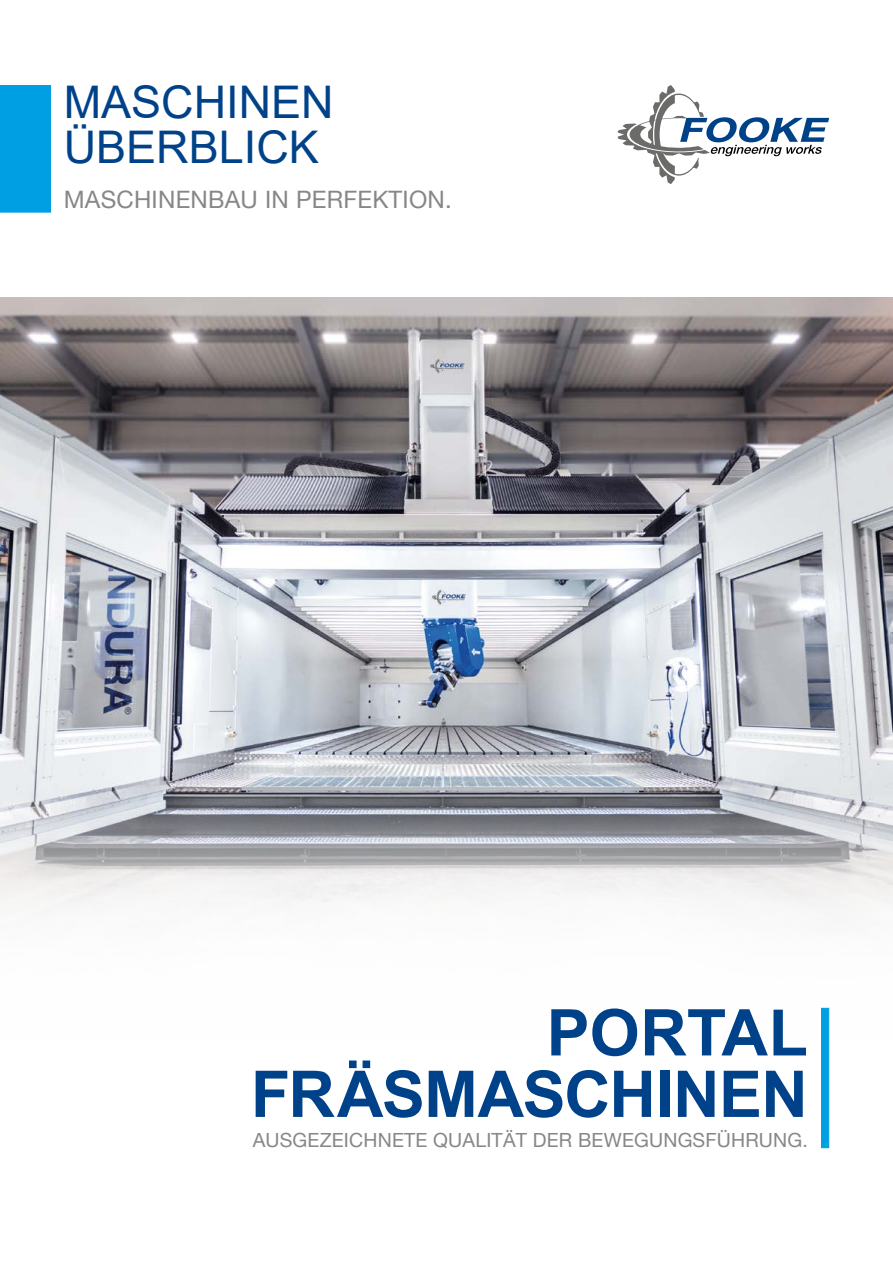
<style>
.page{position:relative;width:893px;height:1263px;background:#fff}
.page>*{position:absolute;margin:0;border:0;box-sizing:border-box;transform-origin:0 0}
.t1{font:700 64.5px/61.5px "Arial";letter-spacing:-.01em;color:#004289;text-align:right}
.t2{font:45px/45px "Arial";color:#004289}
.t3{font:24px "Helvetica Neue";letter-spacing:.01em;color:#878787}
.t4{font:19.5px "Helvetica Neue";letter-spacing:.01em;color:#878787}
</style>
<div class="page">
<img style="left:0;top:298px;width:893px;height:489px">
<svg style="left:618px;top:85px;width:211px;height:99px"></svg>
<div style="left:0;top:85px;width:51px;height:128px;background:#009fe3"></div>
<svg style="left:0;top:787px;width:893px;height:255px"></svg>
<div style="left:821px;top:1008px;width:8px;height:140px;background:#009fe3;border:1px solid #009fe3"></div>
<h2 class="t2" style="left:64px;top:79px;width:271px">MASCHINEN<br>ÜBERBLICK</h2>
<p class="t3" style="left:64px;top:182px;width:389px">MASCHINENBAU IN PERFEKTION.</p>
<h1 class="t1" style="left:251px;top:1003px;width:559px">PORTAL<br>FRÄSMASCHINEN</h1>
<p class="t4" style="left:253px;top:1126px;width:557px">AUSGEZEICHNETE QUALITÄT DER BEWEGUNGSFÜHRUNG.</p>
</div>
